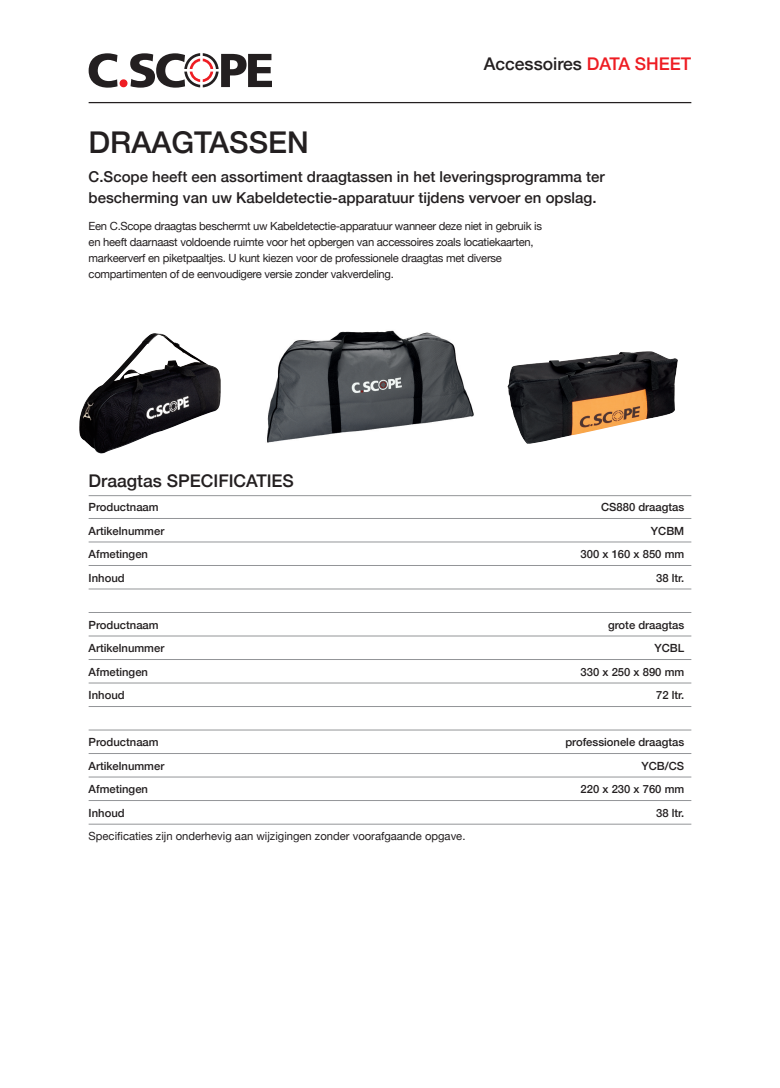
<style>
.page{position:relative;width:780px;height:1088px;background:#fff}
.page>*{position:absolute;margin:0;border:0;box-sizing:border-box;transform-origin:0 0}
.t1{font:500 30px "Helvetica Neue";color:#231f20}
.t2{font:500 17.5px "Helvetica Neue";color:#231f20}
.t3{font:500 15px/21.5px "Helvetica Neue";color:#231f20}
.t4{font:11.25px/15.8px "Helvetica Neue";letter-spacing:-.025em;color:#231f20}
.t5{font:500 11.25px "Helvetica Neue";color:#231f20}
.t6{font:11.25px "Helvetica Neue";color:#231f20}
.s1{color:#ee1d23}
</style>
<div class="page">
<svg style="left:89px;top:53px;width:28px;height:35px"></svg>
<svg style="left:130px;top:53px;width:142px;height:35px"></svg>
<div style="left:119px;top:79px;width:8px;height:8px;background:#ee1d23;border-radius:50%"></div>
<hr style="left:89px;top:102px;width:602px;height:1px;background:#231f20">
<img style="left:507px;top:351px;width:171px;height:93px">
<img style="left:267px;top:330px;width:207px;height:113px">
<img style="left:79px;top:333px;width:142px;height:121px">
<hr style="left:89px;top:495px;width:602px;height:1px;background:#939598">
<hr style="left:89px;top:518px;width:602px;height:1px;background:#939598">
<hr style="left:89px;top:541px;width:602px;height:1px;background:#939598">
<hr style="left:89px;top:565px;width:602px;height:1px;background:#939598">
<hr style="left:89px;top:588px;width:602px;height:1px;background:#939598">
<hr style="left:89px;top:612px;width:602px;height:1px;background:#939598">
<hr style="left:89px;top:635px;width:602px;height:1px;background:#939598">
<hr style="left:89px;top:659px;width:602px;height:1px;background:#939598">
<hr style="left:89px;top:682px;width:602px;height:1px;background:#939598">
<hr style="left:89px;top:706px;width:602px;height:1px;background:#939598">
<hr style="left:89px;top:729px;width:602px;height:1px;background:#939598">
<hr style="left:89px;top:753px;width:602px;height:1px;background:#939598">
<hr style="left:89px;top:776px;width:602px;height:1px;background:#939598">
<hr style="left:89px;top:800px;width:602px;height:1px;background:#939598">
<hr style="left:89px;top:824px;width:602px;height:1px;background:#939598">
<h2 class="t2" style="left:483px;top:53px;width:209px">Accessoires <span class="s1">DATA SHEET</span></h2>
<h1 class="t1" style="left:89px;top:124px;width:222px">DRAAGTASSEN</h1>
<h3 class="t3" style="left:89px;top:165px;width:517px">C.Scope heeft een assortiment draagtassen in het leveringsprogramma ter bescherming van uw Kabeldetectie-apparatuur tijdens vervoer en opslag.</h3>
<p class="t4" style="left:89px;top:218px;width:455px">Een C.Scope draagtas beschermt uw Kabeldetectie-apparatuur wanneer deze niet in gebruik is en heeft daarnaast voldoende ruimte voor het opbergen van accessoires zoals locatiekaarten, markeerverf en piketpaaltjes. U kunt kiezen voor de professionele draagtas met diverse compartimenten of de eenvoudigere versie zonder vakverdeling.</p>
<h2 class="t2" style="left:89px;top:470px;width:207px">Draagtas SPECIFICATIES</h2>
<p class="t5" style="left:89px;top:500px;width:72px">Productnaam</p>
<p class="t5" style="left:601px;top:500px;width:85px">CS880 draagtas</p>
<p class="t5" style="left:89px;top:523px;width:77px">Artikelnummer</p>
<p class="t5" style="left:651px;top:523px;width:35px">YCBM</p>
<p class="t5" style="left:89px;top:547px;width:61px">Afmetingen</p>
<p class="t5" style="left:580px;top:547px;width:105px">300 x 160 x 850 mm</p>
<p class="t5" style="left:89px;top:570px;width:38px">Inhoud</p>
<p class="t5" style="left:656px;top:570px;width:30px">38 ltr.</p>
<p class="t5" style="left:89px;top:617px;width:72px">Productnaam</p>
<p class="t5" style="left:608px;top:617px;width:78px">grote draagtas</p>
<p class="t5" style="left:89px;top:641px;width:77px">Artikelnummer</p>
<p class="t5" style="left:654px;top:641px;width:31px">YCBL</p>
<p class="t5" style="left:89px;top:664px;width:61px">Afmetingen</p>
<p class="t5" style="left:580px;top:664px;width:105px">330 x 250 x 890 mm</p>
<p class="t5" style="left:89px;top:688px;width:38px">Inhoud</p>
<p class="t5" style="left:656px;top:688px;width:30px">72 ltr.</p>
<p class="t5" style="left:89px;top:735px;width:72px">Productnaam</p>
<p class="t5" style="left:565px;top:735px;width:120px">professionele draagtas</p>
<p class="t5" style="left:89px;top:758px;width:77px">Artikelnummer</p>
<p class="t5" style="left:641px;top:758px;width:44px">YCB/CS</p>
<p class="t5" style="left:89px;top:782px;width:61px">Afmetingen</p>
<p class="t5" style="left:580px;top:782px;width:105px">220 x 230 x 760 mm</p>
<p class="t5" style="left:89px;top:805px;width:38px">Inhoud</p>
<p class="t5" style="left:656px;top:805px;width:30px">38 ltr.</p>
<p class="t6" style="left:89px;top:829px;width:378px">Specificaties zijn onderhevig aan wijzigingen zonder voorafgaande opgave.</p>
</div>
